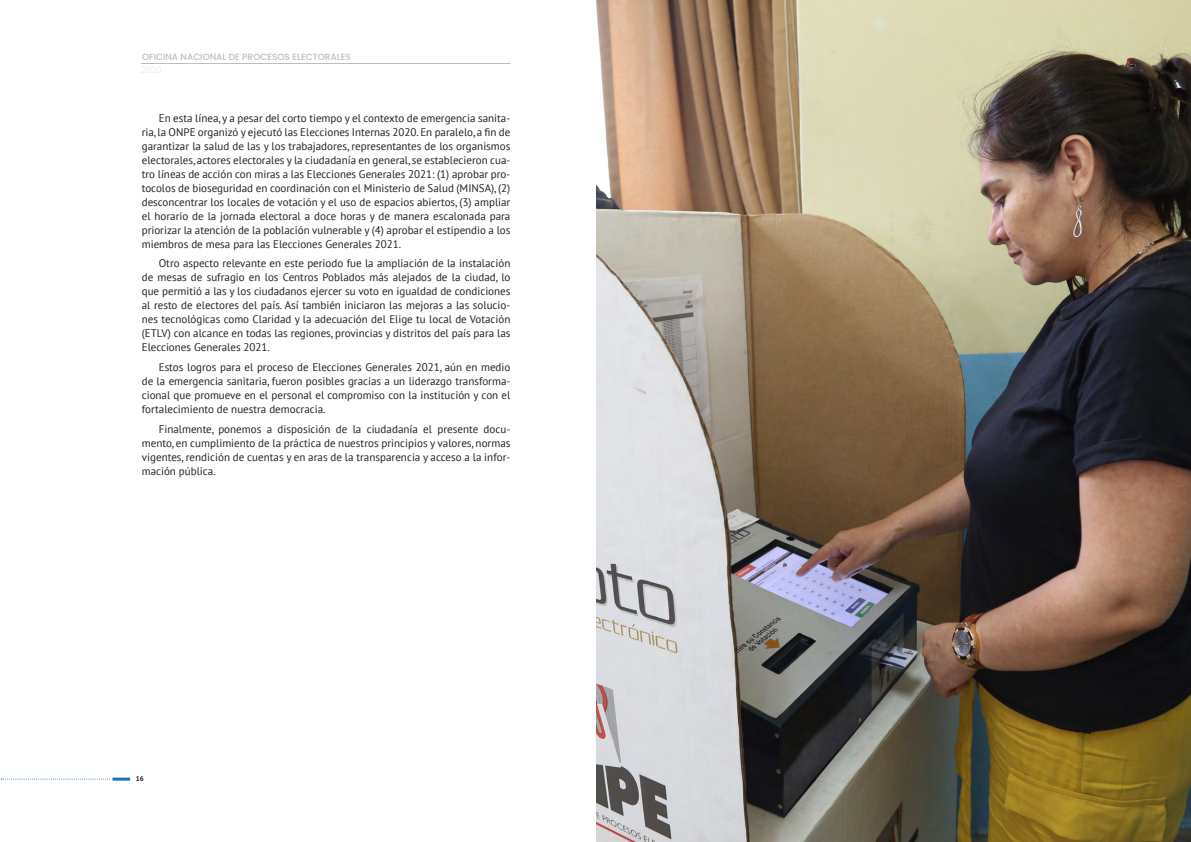
<style>
.page{position:relative;width:1191px;height:842px;background:#fff}
.page>*{position:absolute;margin:0;border:0;box-sizing:border-box;transform-origin:0 0}
.CUERPO_texto_-_sangr{font:11px/14px "PT Sans";color:#231f20;text-align:justify}
.CUERPO_texto_-_Ultim{font:11px/14px "PT Sans";letter-spacing:.005em;color:#231f20;text-align:justify}
.t1{font:500 9px "Poppins";color:#bcbdc0}
.t2{font:700 7px "PT Sans";color:#231f20}
</style>
<div class="page">
<hr style="left:113px;top:778px;width:17px;height:3px;background:#1974bb">
<svg style="left:1px;top:779px;width:112px;height:1px"></svg>
<svg style="left:141px;top:63px;width:369px;height:1px"></svg>
<img style="left:596px;top:1px;width:595px;height:841px">
<p class="t1" style="left:142px;top:52px;width:210px">OFICINA NACIONAL DE PROCESOS ELECTORALES</p>
<p class="CUERPO_texto_-_sangr" style="left:142px;top:111px;width:370px;text-indent:17px">En esta línea, y a pesar del corto tiempo y el contexto de emergencia sanita&shy;ria, la ONPE organizó y ejecutó las Elecciones Internas 2020. En paralelo, a fin de garantizar la salud de las y los trabajadores, representantes de los organismos electorales, actores electorales y la ciudadanía en general, se establecieron cua&shy;tro líneas de acción con miras a las Elecciones Generales 2021: (1) aprobar pro&shy;tocolos de bioseguridad en coordinación con el Ministerio de Salud (MINSA), (2) desconcentrar los locales de votación y el uso de espacios abiertos, (3) ampliar el horario de la jornada electoral a doce horas y de manera escalonada para priorizar la atención de la población vulnerable y (4) aprobar el estipendio a los miembros de mesa para las Elecciones Generales 2021.</p>
<p class="CUERPO_texto_-_sangr" style="left:142px;top:256px;width:370px;text-indent:17px">Otro aspecto relevante en este periodo fue la ampliación de la instalación de mesas de sufragio en los Centros Poblados más alejados de la ciudad, lo que permitió a las y los ciudadanos ejercer su voto en igualdad de condiciones al resto de electores del país. Así también iniciaron las mejoras a las solucio&shy;nes tecnológicas como Claridad y la adecuación del Elige tu local de Votación (ETLV) con alcance en todas las regiones, provincias y distritos del país para las Elecciones Generales 2021.</p>
<p class="CUERPO_texto_-_sangr" style="left:142px;top:360px;width:370px;text-indent:17px">Estos logros para el proceso de Elecciones Generales 2021, aún en medio de la emergencia sanitaria, fueron posibles gracias a un liderazgo transforma&shy;cional que promueve en el personal el compromiso con la institución y con el fortalecimiento de nuestra democracia.</p>
<p class="CUERPO_texto_-_Ultim" style="left:142px;top:422px;width:370px;text-indent:17px">Finalmente, ponemos a disposición de la ciudadanía el presente docu&shy;mento, en cumplimiento de la práctica de nuestros principios y valores, normas vigentes, rendición de cuentas y en aras de la transparencia y acceso a la infor&shy;mación pública.</p>
<p class="t2" style="left:136px;top:773px;width:9px">16</p>
</div>
